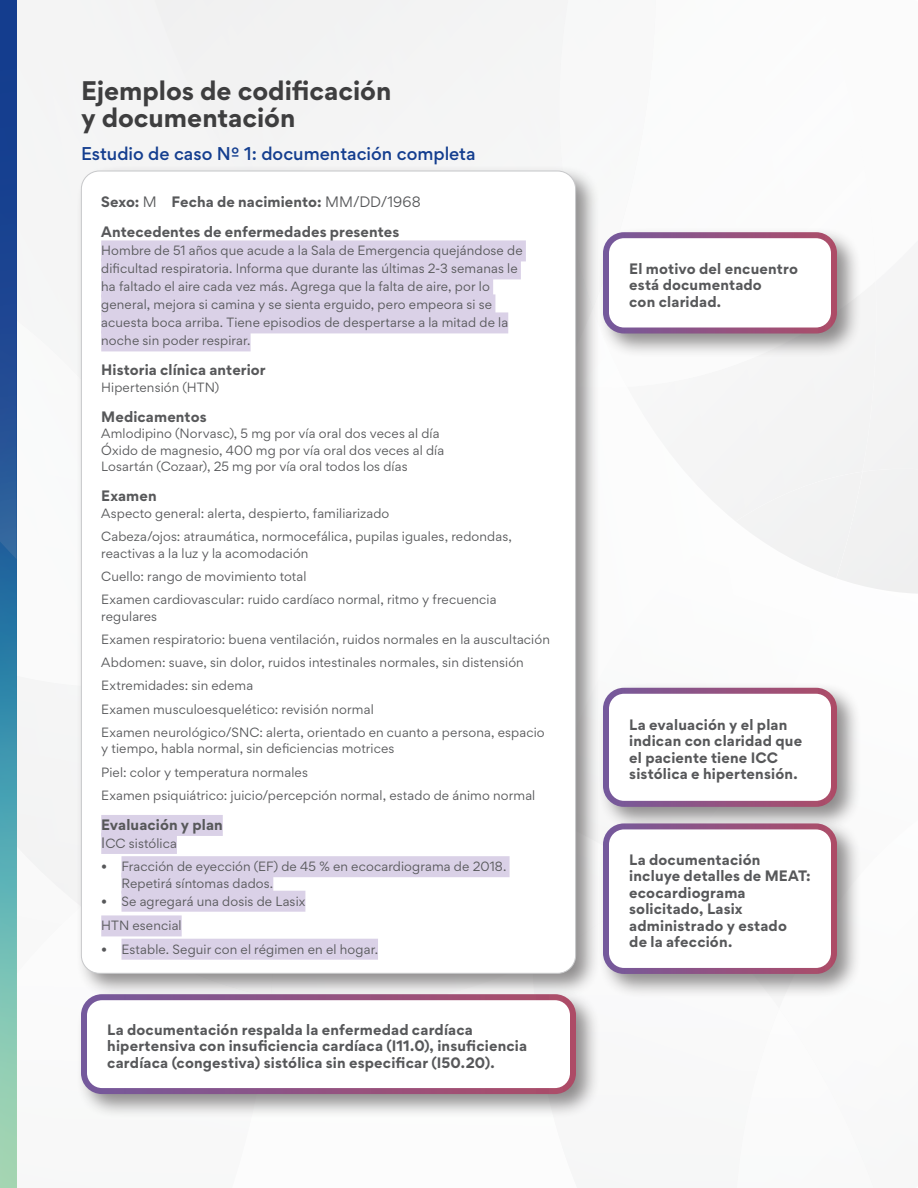
<style>
.page{position:relative;width:918px;height:1188px;background:#fff}
.page>*{position:absolute;margin:0;border:0;box-sizing:border-box;transform-origin:0 0}
.L2{font:700 24px/27px "Gordita";color:#3e3e3f}
.L3{font:500 16.5px "Gordita";color:#143e8f}
.Callout{font:700 13.5px/16.5px "Gordita";letter-spacing:.015em;color:#57585a}
.Case_study_bold{font:700 13.5px "Gordita";letter-spacing:.01em;color:#57585a}
.Case_study{font:700 13.5px "Gordita";letter-spacing:.005em;color:#57585a}
.Case_study-2{font:12px/18px "Gordita";letter-spacing:.01em;color:#57585a}
.s1{font-weight:400}
.s2{font-size:13.5px}
</style>
<div class="page">
<div style="left:689px;top:441px;width:47px;height:80px;background:#f5f5f5"></div>
<div style="left:274px;top:0;width:283px;height:165px;background:#f4f4f4"></div>
<svg style="left:736px;top:295px;width:182px;height:299px"></svg>
<div style="left:736px;top:295px;width:140px;height:92px;background:#f5f5f5"></div>
<svg style="left:557px;top:0;width:11px;height:127px"></svg>
<svg style="left:0;top:1036px;width:17px;height:152px;background:#99d0b2"></svg>
<svg style="left:0;top:0;width:274px;height:1036px"></svg>
<div style="left:75px;top:165px;width:526px;height:834px;background:#231f20;opacity:.5"></div>
<div style="left:81px;top:171px;width:495px;height:802px;background:#fff;border-radius:18px"></div>
<div style="left:597px;top:226px;width:265px;height:132px;background:#231f20;opacity:.5"></div>
<div style="left:606px;top:235px;width:228px;height:96px;background:#fff;border-radius:18px"></div>
<div style="left:603px;top:232px;width:234px;height:102px;border:6px solid #fff;border-radius:18px"></div>
<div style="left:597px;top:682px;width:265px;height:150px;background:#231f20;opacity:.5"></div>
<div style="left:606px;top:691px;width:228px;height:113px;background:#fff;border-radius:18px"></div>
<div style="left:603px;top:688px;width:234px;height:119px;border:6px solid #fff;border-radius:18px"></div>
<div style="left:597px;top:818px;width:265px;height:181px;background:#231f20;opacity:.5"></div>
<div style="left:606px;top:826px;width:228px;height:145px;background:#fff;border-radius:18px"></div>
<div style="left:603px;top:823px;width:234px;height:151px;border:6px solid #fff;border-radius:18px"></div>
<div style="left:75px;top:988px;width:526px;height:131px;background:#231f20;opacity:.5"></div>
<div style="left:84px;top:997px;width:489px;height:94px;background:#fff;border-radius:18px"></div>
<div style="left:81px;top:994px;width:495px;height:100px;border:6px solid #fff;border-radius:18px"></div>
<div style="left:101px;top:240px;width:425px;height:21px;background:#dad1e7"></div>
<div style="left:101px;top:258px;width:420px;height:21px;background:#dad1e7"></div>
<div style="left:101px;top:276px;width:392px;height:21px;background:#dad1e7"></div>
<div style="left:101px;top:294px;width:394px;height:21px;background:#dad1e7"></div>
<div style="left:101px;top:312px;width:407px;height:21px;background:#dad1e7"></div>
<div style="left:101px;top:330px;width:150px;height:21px;background:#dad1e7"></div>
<div style="left:101px;top:815px;width:122px;height:21px;background:#dad1e7"></div>
<div style="left:101px;top:833px;width:76px;height:21px;background:#dad1e7"></div>
<div style="left:122px;top:856px;width:388px;height:21px;background:#dad1e7"></div>
<div style="left:122px;top:873px;width:151px;height:21px;background:#dad1e7"></div>
<div style="left:122px;top:891px;width:183px;height:21px;background:#dad1e7"></div>
<div style="left:101px;top:915px;width:81px;height:21px;background:#dad1e7"></div>
<div style="left:122px;top:939px;width:256px;height:21px;background:#dad1e7"></div>
<p class="L2" style="left:81px;top:76px;width:312px">Ejemplos de codificación y documentación</p>
<p class="L3" style="left:81px;top:141px;width:396px">Estudio de caso Nº 1: documentación completa</p>
<p class="Case_study" style="left:101px;top:191px;width:321px">Sexo: <span class="s1">M</span> Fecha de nacimiento: <span class="s1">MM/DD/1968</span></p>
<p class="Case_study_bold" style="left:101px;top:221px;width:300px">Antecedentes de enfermedades presentes</p>
<p class="Case_study-2" style="left:101px;top:242px;width:423px">Hombre de 51 años que acude a la Sala de Emergencia quejándose de dificultad respiratoria. Informa que durante las últimas 2-3 semanas le ha faltado el aire cada vez más. Agrega que la falta de aire, por lo general, mejora si camina y se sienta erguido, pero empeora si se acuesta boca arriba. Tiene episodios de despertarse a la mitad de la noche sin poder respirar.</p>
<p class="Case_study_bold" style="left:101px;top:359px;width:166px">Historia clínica anterior</p>
<p class="Case_study-2" style="left:101px;top:378px;width:120px">Hipertensión (HTN)</p>
<p class="Case_study_bold" style="left:101px;top:406px;width:107px">Medicamentos</p>
<p class="Case_study-2" style="left:101px;top:425px;width:340px">Amlodipino (Norvasc), 5 mg por vía oral dos veces al día</p>
<p class="Case_study-2" style="left:101px;top:441px;width:344px">Óxido de magnesio, 400 mg por vía oral dos veces al día</p>
<p class="Case_study-2" style="left:101px;top:458px;width:308px">Losartán (Cozaar), 25 mg por vía oral todos los días</p>
<p class="Case_study_bold" style="left:101px;top:485px;width:57px">Examen</p>
<p class="Case_study-2" style="left:101px;top:504px;width:290px">Aspecto general: alerta, despierto, familiarizado</p>
<p class="Case_study-2" style="left:101px;top:528px;width:412px;line-height:16.5px">Cabeza/ojos: atraumática, normocefálica, pupilas iguales, redondas, reactivas a la luz y la acomodación</p>
<p class="Case_study-2" style="left:101px;top:567px;width:207px">Cuello: rango de movimiento total</p>
<p class="Case_study-2" style="left:101px;top:591px;width:397px;line-height:16.5px">Examen cardiovascular: ruido cardíaco normal, ritmo y frecuencia regulares</p>
<p class="Case_study-2" style="left:101px;top:630px;width:450px">Examen respiratorio: buena ventilación, ruidos normales en la auscultación</p>
<p class="Case_study-2" style="left:101px;top:653px;width:424px">Abdomen: suave, sin dolor, ruidos intestinales normales, sin distensión</p>
<p class="Case_study-2" style="left:101px;top:677px;width:154px">Extremidades: sin edema</p>
<p class="Case_study-2" style="left:101px;top:700px;width:274px">Examen musculoesquelético: revisión normal</p>
<p class="Case_study-2" style="left:101px;top:724px;width:445px;line-height:16.5px">Examen neurológico/SNC: alerta, orientado en cuanto a persona, espacio y tiempo, habla normal, sin deficiencias motrices</p>
<p class="Case_study-2" style="left:101px;top:763px;width:208px">Piel: color y temperatura normales</p>
<p class="Case_study-2" style="left:101px;top:786px;width:436px">Examen psiquiátrico: juicio/percepción normal, estado de ánimo normal</p>
<p class="Case_study_bold" style="left:101px;top:814px;width:123px">Evaluación y plan</p>
<p class="Case_study-2" style="left:101px;top:834px;width:77px"><span class="s2">I</span>CC sistólica</p>
<p class="Case_study-2" style="left:122px;top:858px;width:386px;line-height:16.5px;text-indent:-20px">• Fracción de eyección (EF) de 45 % en ecocardiograma de 2018.<br>Repetirá síntomas dados.</p>
<p class="Case_study-2" style="left:101px;top:892px;width:206px">• Se agregará una dosis de Lasix</p>
<p class="Case_study-2" style="left:101px;top:917px;width:82px">HTN esencial</p>
<p class="Case_study-2" style="left:101px;top:940px;width:278px">• Estable. Seguir con el régimen en el hogar.</p>
<p class="Callout" style="left:107px;top:1021px;width:421px">La documentación respalda la enfermedad cardíaca hipertensiva con insuficiencia cardíaca (I11.0), insuficiencia cardíaca (congestiva) sistólica sin especificar (I50.20).</p>
<p class="Callout" style="left:629px;top:260px;width:170px">El motivo del encuentro está documentado<br>con claridad.</p>
<p class="Callout" style="left:629px;top:716px;width:174px">La evaluación y el plan indican con claridad que el paciente tiene ICC sistólica e hipertensión.</p>
<p class="Callout" style="left:629px;top:851px;width:183px">La documentación incluye detalles de MEAT:</p>
<p class="Callout" style="left:629px;top:884px;width:159px">ecocardiograma solicitado, Lasix administrado y estado de la afección.</p>
</div>
